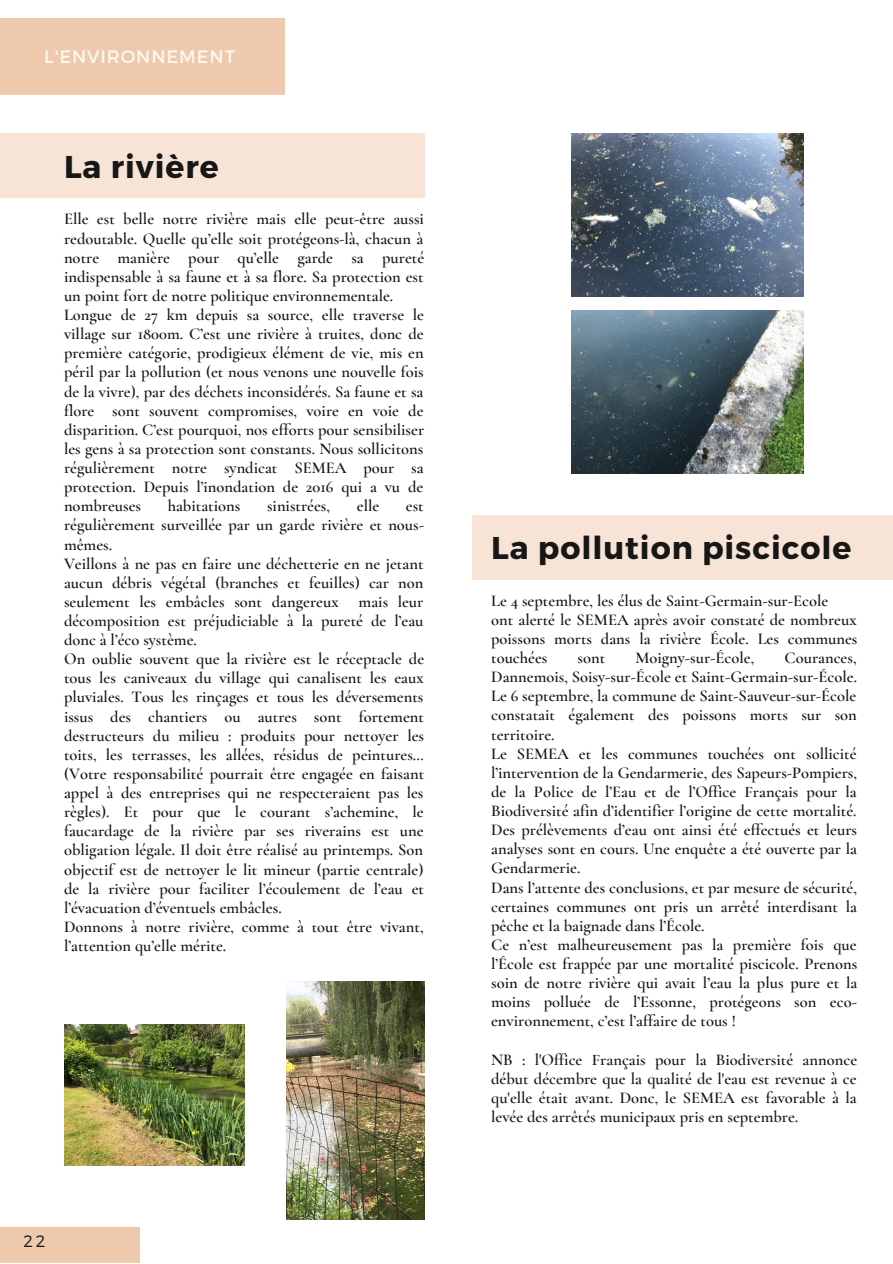
<style>
.page{position:relative;width:893px;height:1264px;background:#fff}
.page>*{position:absolute;margin:0;border:0;box-sizing:border-box;transform-origin:0 0}
.t1{font:700 31.5px "Montserrat";letter-spacing:.03em;color:#171717}
.t2{font:18px "Montserrat";letter-spacing:.05em;color:#fff9ed}
.t3{font:600 16.5px/19px "Cormorant Garamond";color:#171717}
.t4{font:300 16.5px "Montserrat";color:#171717}
</style>
<div class="page">
<div style="left:0;top:18px;width:284px;height:77px;background:#efc9ad"></div>
<div style="left:0;top:133px;width:424px;height:64px;background:#f7e4d6"></div>
<img style="left:571px;top:133px;width:232px;height:163px">
<div style="left:472px;top:515px;width:420px;height:64px;background:#f7e4d6"></div>
<img style="left:64px;top:1024px;width:180px;height:141px">
<div style="left:0;top:1227px;width:140px;height:35px;background:#efc9ad"></div>
<img style="left:287px;top:981px;width:137px;height:237px">
<img style="left:571px;top:310px;width:232px;height:163px">
<p class="t2" style="left:44px;top:44px;width:192px">L'ENVIRONNEMENT</p>
<h1 class="t1" style="left:64px;top:146px;width:156px">La rivière</h1>
<p class="t3" style="left:64px;top:210px;width:361px">Elle est belle notre rivière mais elle peut-être aussi redoutable. Quelle qu’elle soit protégeons-là, chacun à notre manière pour qu’elle garde sa pureté indispensable à sa faune et à sa flore. Sa protection est un point fort de notre politique environnementale.<br>Longue de 27 km depuis sa source, elle traverse le village sur 1800m. C’est une rivière à truites, donc de première catégorie, prodigieux élément de vie, mis en péril par la pollution (et nous venons une nouvelle fois de la vivre), par des déchets inconsidérés. Sa faune et sa flore sont souvent compromises, voire en voie de disparition. C’est pourquoi, nos efforts pour sensibiliser les gens à sa protection sont constants. Nous sollicitons régulièrement notre syndicat SEMEA pour sa protection. Depuis l’inondation de 2016 qui a vu de nombreuses</p>
<p class="t3" style="left:168px;top:496px;width:74px">habitations</p>
<p class="t3" style="left:267px;top:496px;width:65px">sinistrées,</p>
<p class="t3" style="left:357px;top:496px;width:24px">elle</p>
<p class="t3" style="left:64px;top:496px;width:362px;text-indent:342px">est régulièrement surveillée par un garde rivière et nous&shy;mêmes.<br>Veillons à ne pas en faire une déchetterie en ne jetant aucun débris végétal (branches et feuilles) car non seulement les embâcles sont dangereux mais leur décomposition est préjudiciable à la pureté de l’eau donc à l’éco système.<br>On oublie souvent que la rivière est le réceptacle de tous les caniveaux du village qui canalisent les eaux pluviales. Tous les rinçages et tous les déversements issus des chantiers ou autres sont fortement destructeurs du milieu : produits pour nettoyer les toits, les terrasses, les allées, résidus de peintures… (Votre responsabilité pourrait être engagée en faisant appel à des entreprises qui ne respecteraient pas les règles). Et pour que le courant s’achemine, le faucardage de la rivière par ses riverains est une obligation légale. Il doit être réalisé au printemps. Son objectif est de nettoyer le lit mineur (partie centrale) de la rivière pour faciliter l’écoulement de l’eau et l’évacuation d’éventuels embâcles.<br>Donnons à notre rivière, comme à tout être vivant, l’attention qu’elle mérite.</p>
<p class="t4" style="left:24px;top:1230px;width:23px">22</p>
<h1 class="t1" style="left:491px;top:527px;width:362px">La pollution piscicole</h1>
<p class="t3" style="left:491px;top:591px;width:368px">Le 4 septembre, les élus de Saint-Germain-sur-Ecole<br>ont alerté le SEMEA après avoir constaté de nombreux poissons morts dans la rivière École. Les communes touchées</p>
<p class="t3" style="left:577px;top:648px;width:29px">sont</p>
<p class="t3" style="left:635px;top:648px;width:120px">Moigny-sur-École,</p>
<p class="t3" style="left:491px;top:648px;width:368px;text-indent:293px">Courances, Dannemois, Soisy-sur-École et Saint-Germain-sur-École.<br>Le 6 septembre, la commune de Saint-Sauveur-sur-École constatait également des poissons morts sur son territoire.<br>Le SEMEA et les communes touchées ont sollicité l’intervention de la Gendarmerie, des Sapeurs-Pompiers, de la Police de l’Eau et de l’Office Français pour la Biodiversité afin d’identifier l’origine de cette mortalité.<br>Des prélèvements d’eau ont ainsi été effectués et leurs analyses sont en cours. Une enquête a été ouverte par la Gendarmerie.<br>Dans l’attente des conclusions, et par mesure de sécurité, certaines communes ont pris un arrêté interdisant la pêche et la baignade dans l’École.<br>Ce n’est malheureusement pas la première fois que l’École est frappée par une mortalité piscicole. Prenons soin de notre rivière qui avait l’eau la plus pure et la moins polluée de l’Essonne, protégeons son eco&shy;environnement, c’est l’affaire de tous !</p>
<p class="t3" style="left:491px;top:1049px;width:367px;text-align:justify">NB : l'Office Français pour la Biodiversité annonce début décembre que la qualité de l'eau est revenue à ce qu'elle était avant. Donc, le SEMEA est favorable à la levée des arrêtés municipaux pris en septembre.</p>
</div>
